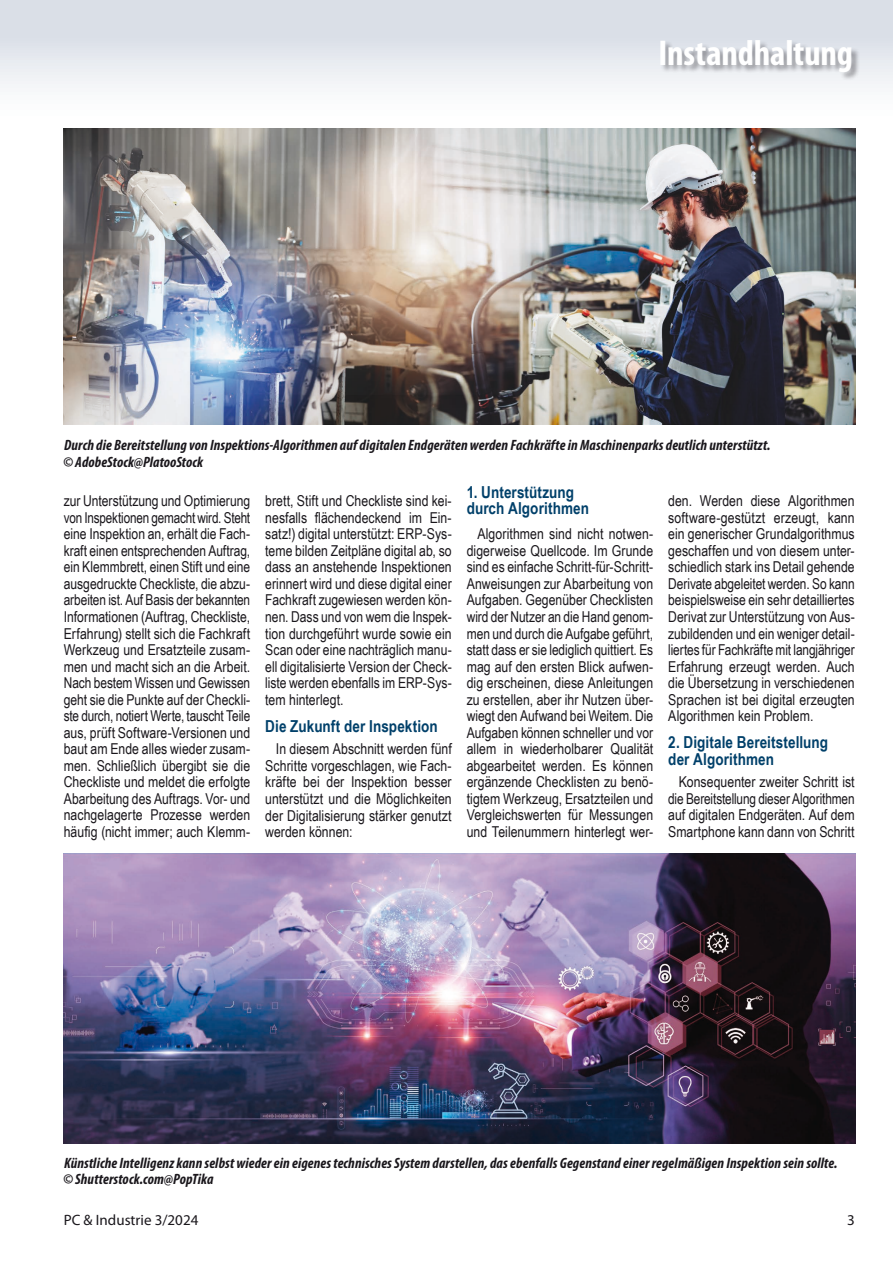
<style>
.page{position:relative;width:893px;height:1263px;background:#fff}
.page>*{position:absolute;margin:0;border:0;box-sizing:border-box;transform-origin:0 0}
.t1{font:700 condensed 36px "Myriad Pro";letter-spacing:-.005em;color:#fff}
.t2{font:700 16.5px/16.5px "Arial Narrow";letter-spacing:.005em;color:#00406a}
.t3{font:15px/16.5px "Arial Narrow";color:#1a171c;text-align:justify}
.t4{font:italic 700 condensed 15px/16.5px "Myriad Pro";letter-spacing:.005em;color:#1a171c}
.t5{font:15px "Myriad Pro";color:#1a171c}
</style>
<div class="page">
<div style="left:0;top:0;width:893px;height:128px;background:linear-gradient(to bottom,#d2d8e2,#fff)"></div>
<div style="left:660px;top:40px;width:200px;height:41px;background:#1a171c;opacity:.4"></div>
<img style="left:64px;top:128px;width:791px;height:297px">
<img style="left:64px;top:853px;width:791px;height:290px">
<h1 class="t1" style="left:658px;top:30px;width:196px">Instandhaltung</h1>
<p class="t4" style="left:63px;top:437px;width:709px">Durch die Bereitstellung von Inspektions-Algorithmen auf digitalen Endgeräten werden Fachkräfte in Maschinenparks deutlich unterstützt. © AdobeStock@PlatooStock</p>
<p class="t3" style="left:64px;top:492px;width:188px">zur Unterstützung und Optimierung von Inspektionen gemacht wird. Steht eine Inspektion an, erhält die Fach&shy;kraft einen entsprechenden Auftrag, ein Klemmbrett, einen Stift und eine ausgedruckte Checkliste, die abzu&shy;arbeiten ist. Auf Basis der bekannten Informationen (Auftrag, Checkliste, Erfahrung) stellt sich die Fachkraft Werkzeug und Ersatzteile zusam&shy;men und macht sich an die Arbeit.<br>Nach bestem Wissen und Gewissen geht sie die Punkte auf der Checkli&shy;ste durch, notiert Werte, tauscht Teile aus, prüft Software-Versionen und baut am Ende alles wieder zusam&shy;men. Schließlich übergibt sie die Checkliste und meldet die erfolgte Abarbeitung des Auftrags. Vor- und nachgelagerte Prozesse werden häufig (nicht immer; auch Klemm-</p>
<p class="t3" style="left:265px;top:492px;width:188px">brett, Stift und Checkliste sind kei&shy;nesfalls flächendeckend im Ein&shy;satz!) digital unterstützt: ERP-Sys&shy;teme bilden Zeitpläne digital ab, so dass an anstehende Inspektionen erinnert wird und diese digital einer Fachkraft zugewiesen werden kön&shy;nen. Dass und von wem die Inspek&shy;tion durchgeführt wurde sowie ein Scan oder eine nachträglich manu&shy;ell digitalisierte Version der Check&shy;liste werden ebenfalls im ERP-Sys&shy;tem hinterlegt.</p>
<p class="t2" style="left:265px;top:717px;width:174px">Die Zukunft der Inspektion</p>
<p class="t3" style="left:265px;top:740px;width:188px;text-indent:11px">In diesem Abschnitt werden fünf Schritte vorgeschlagen, wie Fach&shy;kräfte bei der Inspektion besser unterstützt und die Möglichkeiten der Digitalisierung stärker genutzt werden können:</p>
<p class="t2" style="left:467px;top:483px;width:124px">1. Unterstützung durch Algorithmen</p>
<p class="t3" style="left:467px;top:525px;width:188px;text-indent:11px">Algorithmen sind nicht notwen&shy;digerweise Quellcode. Im Grunde sind es einfache Schritt-für-Schritt-Anweisungen zur Abarbeitung von Aufgaben. Gegenüber Checklisten wird der Nutzer an die Hand genom&shy;men und durch die Aufgabe geführt, statt dass er sie lediglich quittiert. Es mag auf den ersten Blick aufwen&shy;dig erscheinen, diese Anleitungen zu erstellen, aber ihr Nutzen über&shy;wiegt den Aufwand bei Weitem. Die Aufgaben können schneller und vor allem in wiederholbarer Qualität abgearbeitet werden. Es können ergänzende Checklisten zu benö&shy;tigtem Werkzeug, Ersatzteilen und Vergleichswerten für Messungen und Teilenummern hinterlegt wer-</p>
<p class="t3" style="left:668px;top:492px;width:188px">den. Werden diese Algorithmen software-gestützt erzeugt, kann ein generischer Grundalgorithmus geschaffen und von diesem unter&shy;schiedlich stark ins Detail gehende Derivate abgeleitet werden. So kann beispielsweise ein sehr detailliertes Derivat zur Unterstützung von Aus&shy;zubildenden und ein weniger detail&shy;liertes für Fachkräfte mit langjähriger Erfahrung erzeugt werden. Auch die Übersetzung in verschiedenen Sprachen ist bei digital erzeugten Algorithmen kein Problem.</p>
<p class="t2" style="left:668px;top:733px;width:161px">2. Digitale Bereitstellung der Algorithmen</p>
<p class="t3" style="left:668px;top:773px;width:188px;text-indent:11px">Konsequenter zweiter Schritt ist die Bereitstellung dieser Algorithmen auf digitalen Endgeräten. Auf dem Smartphone kann dann von Schritt</p>
<p class="t4" style="left:63px;top:1154px;width:776px">Künstliche Intelligenz kann selbst wieder ein eigenes technisches System darstellen, das ebenfalls Gegenstand einer regelmäßigen Inspektion sein sollte. © Shutterstock.com@PopTika</p>
<p class="t5" style="left:64px;top:1210px;width:136px">PC &amp; Industrie 3/2024</p>
<p class="t5" style="left:847px;top:1210px;width:9px">3</p>
</div>
